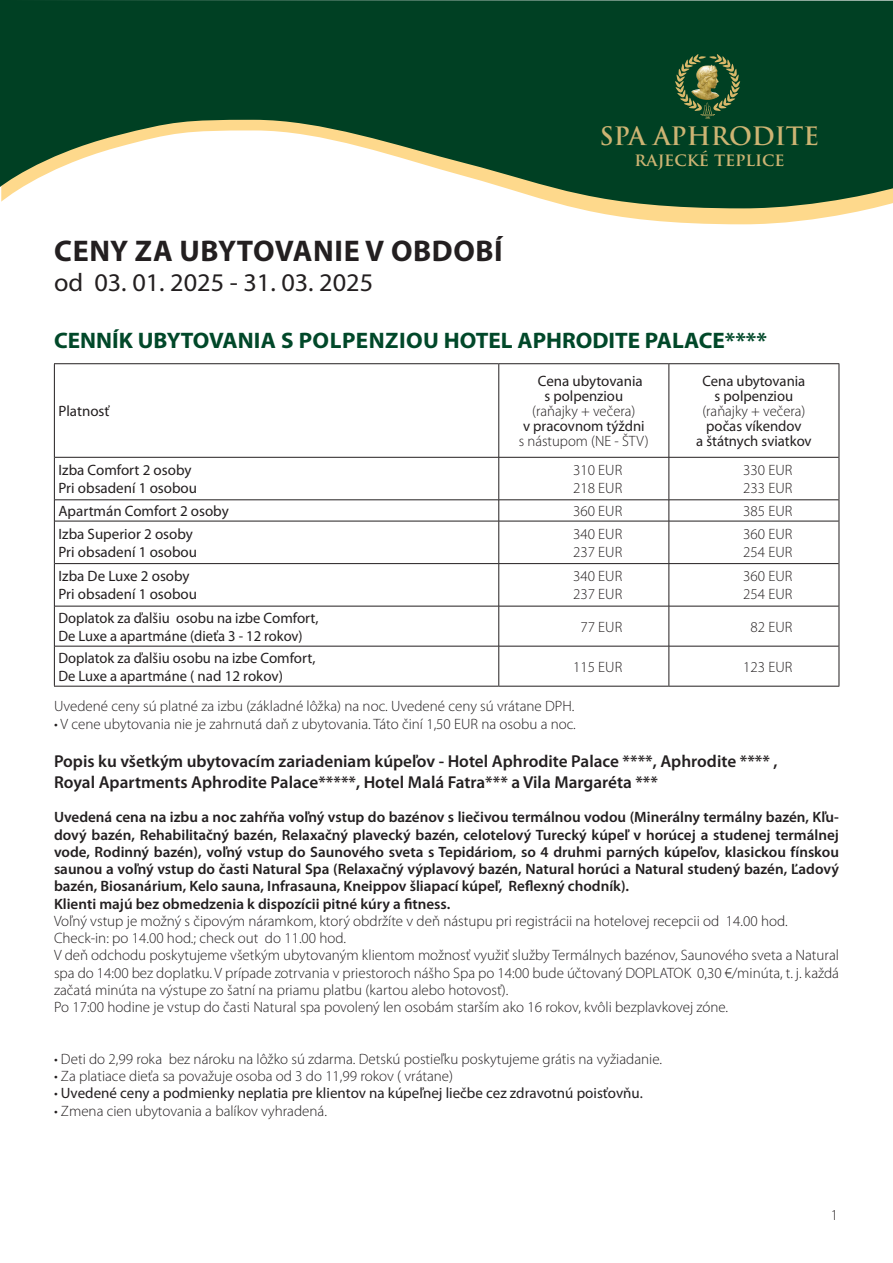
<style>
.page{position:relative;width:893px;height:1263px;background:#fff}
.page>*{position:absolute;margin:0;border:0;box-sizing:border-box;transform-origin:0 0}
.Telo_textu{font:700 30px "Myriad Pro";letter-spacing:.02em;color:#231f20}
.Telo_textu-2{font:25.5px "Myriad Pro";color:#231f20}
.t1{font:700 24.75px "Trajan Pro";color:#cdb473}
.Telo_textu-3{font:700 22.5px "Myriad Pro";color:#014829}
.t2{font:700 17.85px "Trajan Pro";color:#cdb473}
.Východzie{font:600 17.25px "Myriad Pro";color:#231f20}
.Východzie-2{font:300 15px/17.2px "Myriad Pro";color:#231f20;text-align:justify}
.Východzie-3{font:600 15px/17.2px "Myriad Pro";color:#231f20;text-align:justify}
.Obsah_tabuľky{font:15px/15px "Myriad Pro";color:#231f20;text-align:center}
.Obsah_tabuľky-2{font:300 15px "Myriad Pro";color:#231f20}
.Východzie-4{font:15px "Myriad Pro";color:#231f20}
.Telo_textu-4{font:15px "Myriad Pro";color:#231f20}
.Telo_textu-5{font:300 15px "Myriad Pro";color:#231f20}
.s1{font-weight:300}
</style>
<div class="page">
<svg style="left:576px;top:208px;width:297px;height:16px;fill:#fed98c"></svg>
<svg style="left:0;top:0;width:893px;height:208px;fill:#004023"></svg>
<hr style="left:54px;top:364px;width:1px;height:93px;background:#231f20">
<hr style="left:54px;top:363px;width:445px;height:1px;background:#231f20">
<hr style="left:498px;top:364px;width:1px;height:93px;background:#231f20">
<hr style="left:499px;top:363px;width:170px;height:1px;background:#231f20">
<hr style="left:668px;top:364px;width:1px;height:93px;background:#231f20">
<hr style="left:839px;top:364px;width:1px;height:93px;background:#231f20">
<hr style="left:669px;top:363px;width:170px;height:1px;background:#231f20">
<hr style="left:54px;top:457px;width:1px;height:43px;background:#231f20">
<hr style="left:55px;top:457px;width:444px;height:1px;background:#231f20">
<hr style="left:498px;top:457px;width:1px;height:43px;background:#231f20">
<hr style="left:668px;top:457px;width:1px;height:43px;background:#231f20">
<hr style="left:839px;top:457px;width:1px;height:43px;background:#231f20">
<hr style="left:499px;top:457px;width:170px;height:1px;background:#231f20">
<hr style="left:669px;top:457px;width:170px;height:1px;background:#231f20">
<svg style="left:54px;top:500px;width:1px;height:21px"></svg>
<hr style="left:55px;top:500px;width:444px;height:1px;background:#231f20">
<svg style="left:498px;top:500px;width:1px;height:21px"></svg>
<svg style="left:668px;top:501px;width:1px;height:20px"></svg>
<svg style="left:839px;top:500px;width:1px;height:21px"></svg>
<hr style="left:499px;top:500px;width:170px;height:1px;background:#231f20">
<hr style="left:669px;top:500px;width:170px;height:1px;background:#231f20">
<hr style="left:54px;top:521px;width:1px;height:43px;background:#231f20">
<hr style="left:55px;top:521px;width:444px;height:1px;background:#231f20">
<hr style="left:498px;top:521px;width:1px;height:42px;background:#231f20">
<hr style="left:668px;top:521px;width:1px;height:42px;background:#231f20">
<hr style="left:839px;top:521px;width:1px;height:43px;background:#231f20">
<hr style="left:499px;top:521px;width:170px;height:1px;background:#231f20">
<hr style="left:669px;top:521px;width:170px;height:1px;background:#231f20">
<hr style="left:54px;top:564px;width:1px;height:42px;background:#231f20">
<hr style="left:55px;top:563px;width:444px;height:1px;background:#231f20">
<hr style="left:498px;top:564px;width:1px;height:42px;background:#231f20">
<hr style="left:668px;top:564px;width:1px;height:42px;background:#231f20">
<hr style="left:839px;top:564px;width:1px;height:42px;background:#231f20">
<hr style="left:499px;top:563px;width:170px;height:1px;background:#231f20">
<hr style="left:669px;top:563px;width:170px;height:1px;background:#231f20">
<hr style="left:54px;top:606px;width:1px;height:40px;background:#231f20">
<hr style="left:55px;top:606px;width:444px;height:1px;background:#231f20">
<hr style="left:498px;top:606px;width:1px;height:40px;background:#231f20">
<hr style="left:668px;top:606px;width:1px;height:40px;background:#231f20">
<hr style="left:839px;top:606px;width:1px;height:40px;background:#231f20">
<hr style="left:499px;top:606px;width:170px;height:1px;background:#231f20">
<hr style="left:669px;top:606px;width:170px;height:1px;background:#231f20">
<hr style="left:54px;top:646px;width:1px;height:40px;background:#231f20">
<hr style="left:55px;top:646px;width:444px;height:1px;background:#231f20">
<hr style="left:54px;top:686px;width:445px;height:1px;background:#231f20">
<hr style="left:498px;top:646px;width:1px;height:40px;background:#231f20">
<hr style="left:668px;top:646px;width:1px;height:40px;background:#231f20">
<hr style="left:839px;top:646px;width:1px;height:40px;background:#231f20">
<hr style="left:499px;top:646px;width:170px;height:1px;background:#231f20">
<hr style="left:669px;top:646px;width:170px;height:1px;background:#231f20">
<hr style="left:499px;top:686px;width:170px;height:1px;background:#231f20">
<hr style="left:669px;top:686px;width:170px;height:1px;background:#231f20">
<svg style="left:675px;top:54px;width:65px;height:64px"></svg>
<img style="left:691px;top:65px;width:28px;height:35px">
<p class="t1" style="left:599px;top:121px;width:221px">SPA APHRODITE</p>
<p class="t2" style="left:635px;top:148px;width:152px">rajecké teplice</p>
<p class="Telo_textu" style="left:54px;top:232px;width:450px">CENY ZA UBYTOVANIE V OBDOBÍ</p>
<p class="Telo_textu-2" style="left:54px;top:267px;width:321px">od 03. 01. 2025 - 31. 03. 2025</p>
<p class="Telo_textu-3" style="left:54px;top:326px;width:714px">CENNÍK UBYTOVANIA S POLPENZIOU HOTEL APHRODITE PALACE****</p>
<p class="Obsah_tabuľky" style="left:58px;top:403px;width:53px">Platnosť</p>
<p class="Obsah_tabuľky" style="left:59px;top:462px;width:135px">Izba Comfort 2 osoby</p>
<p class="Obsah_tabuľky" style="left:59px;top:480px;width:140px">Pri obsadení 1 osobou</p>
<p class="Telo_textu-4" style="left:538px;top:372px;width:106px">Cena ubytovania</p>
<p class="Telo_textu-4" style="left:544px;top:387px;width:80px">s polpenziou</p>
<p class="Telo_textu-5" style="left:532px;top:402px;width:105px">(raňajky + večera)</p>
<p class="Telo_textu-4" style="left:523px;top:417px;width:123px">v pracovnom týždni</p>
<p class="Telo_textu-5" style="left:519px;top:432px;width:132px">s nástupom (NE - ŠTV)</p>
<p class="Obsah_tabuľky-2" style="left:573px;top:461px;width:51px">310 EUR</p>
<p class="Obsah_tabuľky-2" style="left:573px;top:479px;width:51px">218 EUR</p>
<p class="Obsah_tabuľky" style="left:702px;top:373px;width:104px">Cena ubytovania s polpenziou</p>
<p class="Obsah_tabuľky-2" style="left:702px;top:402px;width:105px">(raňajky + večera)</p>
<p class="Obsah_tabuľky" style="left:706px;top:418px;width:97px">počas víkendov</p>
<p class="Obsah_tabuľky" style="left:696px;top:433px;width:117px">a štátnych sviatkov</p>
<p class="Obsah_tabuľky-2" style="left:743px;top:461px;width:51px">330 EUR</p>
<p class="Obsah_tabuľky-2" style="left:743px;top:479px;width:51px">233 EUR</p>
<p class="Obsah_tabuľky" style="left:59px;top:503px;width:172px">Apartmán Comfort 2 osoby</p>
<p class="Obsah_tabuľky-2" style="left:573px;top:502px;width:51px">360 EUR</p>
<p class="Obsah_tabuľky-2" style="left:743px;top:502px;width:51px">385 EUR</p>
<p class="Obsah_tabuľky" style="left:59px;top:526px;width:136px">Izba Superior 2 osoby</p>
<p class="Obsah_tabuľky" style="left:59px;top:544px;width:140px">Pri obsadení 1 osobou</p>
<p class="Obsah_tabuľky-2" style="left:573px;top:525px;width:51px">340 EUR</p>
<p class="Obsah_tabuľky-2" style="left:573px;top:543px;width:51px">237 EUR</p>
<p class="Obsah_tabuľky-2" style="left:743px;top:525px;width:51px">360 EUR</p>
<p class="Obsah_tabuľky-2" style="left:743px;top:543px;width:51px">254 EUR</p>
<p class="Obsah_tabuľky" style="left:59px;top:569px;width:133px">Izba De Luxe 2 osoby</p>
<p class="Obsah_tabuľky" style="left:59px;top:587px;width:140px">Pri obsadení 1 osobou</p>
<p class="Obsah_tabuľky" style="left:59px;top:610px;width:262px">Doplatok za ďalšiu osobu na izbe Comfort,</p>
<p class="Obsah_tabuľky" style="left:59px;top:628px;width:246px">De Luxe a apartmáne (dieťa 3 - 12 rokov)</p>
<p class="Obsah_tabuľky" style="left:59px;top:650px;width:258px">Doplatok za ďalšiu osobu na izbe Comfort,</p>
<p class="Obsah_tabuľky" style="left:59px;top:668px;width:226px">De Luxe a apartmáne ( nad 12 rokov)</p>
<p class="Obsah_tabuľky-2" style="left:573px;top:567px;width:51px">340 EUR</p>
<p class="Obsah_tabuľky-2" style="left:573px;top:585px;width:51px">237 EUR</p>
<p class="Obsah_tabuľky-2" style="left:743px;top:567px;width:51px">360 EUR</p>
<p class="Obsah_tabuľky-2" style="left:743px;top:585px;width:51px">254 EUR</p>
<p class="Obsah_tabuľky-2" style="left:580px;top:618px;width:43px">77 EUR</p>
<p class="Obsah_tabuľky-2" style="left:750px;top:618px;width:43px">82 EUR</p>
<p class="Obsah_tabuľky-2" style="left:573px;top:658px;width:51px">115 EUR</p>
<p class="Obsah_tabuľky-2" style="left:743px;top:658px;width:51px">123 EUR</p>
<p class="Východzie-2" style="left:54px;top:697px;width:522px">Uvedené ceny sú platné za izbu (základné lôžka) na noc. Uvedené ceny sú vrátane DPH.</p>
<p class="Východzie-2" style="left:54px;top:715px;width:523px">• V cene ubytovania nie je zahrnutá daň z ubytovania. Táto činí 1,50 EUR na osobu a noc.</p>
<p class="Východzie" style="left:54px;top:750px;width:725px">Popis ku všetkým ubytovacím zariadeniam kúpeľov - Hotel Aphrodite Palace ****, Aphrodite **** ,</p>
<p class="Východzie" style="left:54px;top:771px;width:605px">Royal Apartments Aphrodite Palace*****, Hotel Malá Fatra*** a Vila Margaréta ***</p>
<p class="Východzie-3" style="left:54px;top:808px;width:787px">Uvedená cena na izbu a noc zahŕňa voľný vstup do bazénov s liečivou termálnou vodou (Minerálny termálny bazén, Kľu&shy;dový bazén, Rehabilitačný bazén, Relaxačný plavecký bazén, celotelový Turecký kúpeľ v horúcej a studenej termálnej vode, Rodinný bazén), voľný vstup do Saunového sveta s Tepidáriom, so 4 druhmi parných kúpeľov, klasickou fínskou saunou a voľný vstup do časti Natural Spa (Relaxačný výplavový bazén, Natural horúci a Natural studený bazén, Ľadový bazén, Biosanárium, Kelo sauna, Infrasauna, Kneippov šliapací kúpeľ, Reflexný chodník).</p>
<p class="Východzie-3" style="left:54px;top:894px;width:398px">Klienti majú bez obmedzenia k dispozícii pitné kúry a fitness.</p>
<p class="Východzie-2" style="left:54px;top:912px;width:735px">Voľný vstup je možný s čipovým náramkom, ktorý obdržíte v deň nástupu pri registrácii na hotelovej recepcii od 14.00 hod.</p>
<p class="Východzie-2" style="left:54px;top:929px;width:294px">Check-in: po 14.00 hod.; check out do 11.00 hod.</p>
<p class="Východzie-2" style="left:54px;top:946px;width:786px">V deň odchodu poskytujeme všetkým ubytovaným klientom možnosť využiť služby Termálnych bazénov, Saunového sveta a Natural spa do 14:00 bez doplatku. V prípade zotrvania v priestoroch nášho Spa po 14:00 bude účtovaný DOPLATOK 0,30 €/minúta, t. j. každá začatá minúta na výstupe zo šatní na priamu platbu (kartou alebo hotovosť).</p>
<p class="Východzie-2" style="left:54px;top:998px;width:676px">Po 17:00 hodine je vstup do časti Natural spa povolený len osobám starším ako 16 rokov, kvôli bezplavkovej zóne.</p>
<p class="Východzie-2" style="left:54px;top:1050px;width:610px">• Deti do 2,99 roka bez nároku na lôžko sú zdarma. Detskú postieľku poskytujeme grátis na vyžiadanie.</p>
<p class="Východzie-2" style="left:54px;top:1067px;width:401px">• Za platiace dieťa sa považuje osoba od 3 do 11,99 rokov ( vrátane)</p>
<p class="Východzie-4" style="left:54px;top:1084px;width:590px"><span class="s1">•</span> Uvedené ceny a podmienky neplatia pre klientov na kúpeľnej liečbe cez zdravotnú poisťovňu.</p>
<p class="Východzie-2" style="left:54px;top:1102px;width:274px">• Zmena cien ubytovania a balíkov vyhradená.</p>
<p class="Východzie-2" style="left:831px;top:1206px;width:9px">1</p>
</div>
